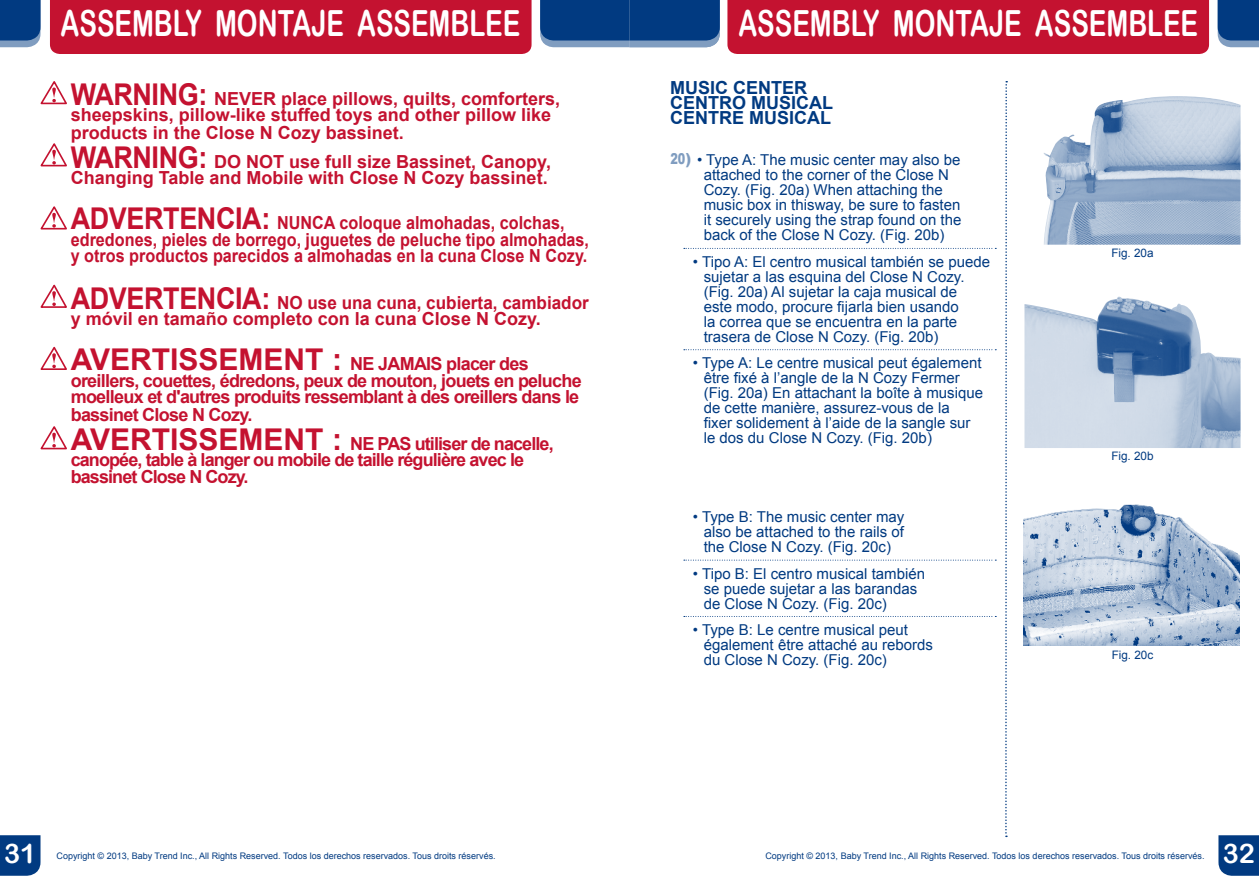
<style>
.page{position:relative;width:1259px;height:893px;background:#fff}
.page>*{position:absolute;margin:0;border:0;box-sizing:border-box;transform-origin:0 0}
.t1{font:36px "Arial Rounded MT Bold";color:#fff;scale:.73 1}
.t2{font:27px "Arial Rounded MT Bold";color:#fff}
.t3{font:700 18px/17.2px "Arial";color:#c41230}
.t4{font:700 18px/17px "Arial";letter-spacing:-.04em;color:#c41230}
.t5{font:700 18px/16.5px "Arial";color:#c41230;scale:.9 1}
.t6{font:700 18px/16.5px "Arial";letter-spacing:-.05em;color:#c41230}
.t7{font:700 18px/16.5px "Arial";color:#c41230;scale:.95 1}
.t8{font:700 18px/15px "Arial";color:#013a81}
.t9{font:15px/15px "Arial";color:#013a81}
.t10{font:11.7px "Arial";color:#013a81}
.t11{font:9px "Arial";color:#013a81}
.s1{font-size:30px}
.s2{font-weight:900;color:#809dc0}
</style>
<div class="page">
<div style="left:0;top:835px;width:40px;height:41px;background:#013a81"></div>
<svg style="left:1218px;top:835px;width:41px;height:41px;background:#0c4386"></svg>
<svg style="left:684px;top:248px;width:312px;height:1px"></svg>
<svg style="left:684px;top:349px;width:312px;height:1px"></svg>
<svg style="left:684px;top:560px;width:312px;height:1px"></svg>
<svg style="left:684px;top:616px;width:312px;height:1px"></svg>
<img style="left:1043px;top:96px;width:197px;height:149px">
<img style="left:1024px;top:297px;width:216px;height:151px">
<img style="left:1023px;top:504px;width:216px;height:142px">
<div style="left:727px;top:0;width:482px;height:54px;background:#c41230"></div>
<svg style="left:1217px;top:0;width:42px;height:47px;background:#1a4d8d"></svg>
<div style="left:50px;top:0;width:481px;height:54px;background:#c41230"></div>
<svg style="left:0;top:0;width:40px;height:47px;background:#164a8b"></svg>
<svg style="left:540px;top:0;width:180px;height:47px;background:#14498a"></svg>
<svg style="left:40px;top:81px;width:27px;height:24px"></svg>
<svg style="left:40px;top:143px;width:27px;height:24px"></svg>
<svg style="left:40px;top:206px;width:27px;height:24px"></svg>
<svg style="left:40px;top:284px;width:27px;height:24px"></svg>
<svg style="left:40px;top:346px;width:27px;height:24px"></svg>
<svg style="left:40px;top:426px;width:27px;height:24px"></svg>
<svg style="left:1005px;top:81px;width:2px;height:756px"></svg>
<h1 class="t1" style="left:61px;top:2px;width:631px">ASSEMBLY MONTAJE ASSEMBLEE</h1>
<h1 class="t1" style="left:738px;top:2px;width:631px">ASSEMBLY MONTAJE ASSEMBLEE</h1>
<p class="t3" style="left:71px;top:90px;width:491px"><span class="s1">WARNING:</span> NEVER place pillows, quilts, comforters, sheepskins, pillow-like stuffed toys and other pillow like products in the Close N Cozy bassinet.</p>
<p class="t3" style="left:71px;top:154px;width:482px;line-height:16.5px"><span class="s1">WARNING:</span> DO NOT use full size Bassinet, Canopy,<br>Changing Table and Mobile with Close N Cozy bassinet.</p>
<p class="t5" style="left:71px;top:215px;width:577px"><span class="s1">ADVERTENCIA:</span> NUNCA coloque almohadas, colchas, edredones, pieles de borrego, juguetes de peluche tipo almohadas, y otros productos parecidos a almohadas en la cuna Close N Cozy.</p>
<p class="t7" style="left:71px;top:295px;width:547px"><span class="s1">ADVERTENCIA:</span> NO use una cuna, cubierta, cambiador y móvil en tamaño completo con la cuna Close N Cozy.</p>
<p class="t4" style="left:71px;top:356px;width:512px"><span class="s1">AVERTISSEMENT :</span> NE JAMAIS placer des oreillers, couettes, édredons, peux de mouton, jouets en peluche moelleux et d'autres produits ressemblant à des oreillers dans le bassinet Close N Cozy.</p>
<p class="t6" style="left:71px;top:436px;width:484px"><span class="s1">AVERTISSEMENT :</span> NE PAS utiliser de nacelle, canopée, table à langer ou mobile de taille régulière avec le bassinet Close N Cozy.</p>
<p class="t8" style="left:670px;top:81px;width:164px">MUSIC CENTER<br>CENTRO MUSICAL<br>CENTRE MUSICAl</p>
<p class="t9" style="left:704px;top:153px;width:259px;text-indent:-33px"><span class="s2">20)</span> • Type A: The music center may also be attached to the corner of the Close N Cozy. (Fig. 20a) When attaching the music box in thisway, be sure to fasten it securely using the strap found on the back of the Close N Cozy. (Fig. 20b)</p>
<p class="t9" style="left:704px;top:254px;width:288px;text-indent:-11px">• Tipo A: El centro musical también se puede sujetar a las esquina del Close N Cozy. (Fig. 20a) Al sujetar la caja musical de<br>este modo, procure fijarla bien usando<br>la correa que se encuentra en la parte trasera de Close N Cozy. (Fig. 20b)</p>
<p class="t9" style="left:704px;top:356px;width:281px;text-indent:-11px">• Type A: Le centre musical peut également être fixé à l’angle de la N Cozy Fermer (Fig. 20a) En attachant la boîte à musique de cette manière, assurez-vous de la<br>fixer solidement à l’aide de la sangle sur le dos du Close N Cozy. (Fig. 20b)</p>
<p class="t9" style="left:704px;top:510px;width:202px;text-align:justify;text-indent:-11px">• Type B: The music center may also be attached to the rails of the Close N Cozy. (Fig. 20c)</p>
<p class="t9" style="left:704px;top:566px;width:223px;text-indent:-11px">• Tipo B: El centro musical también se puede sujetar a las barandas de Close N Cozy. (Fig. 20c)</p>
<p class="t9" style="left:704px;top:622px;width:231px;text-indent:-11px">• Type B: Le centre musical peut également être attaché au rebords du Close N Cozy. (Fig. 20c)</p>
<p class="t10" style="left:1111px;top:245px;width:44px">Fig. 20a</p>
<p class="t10" style="left:1111px;top:448px;width:44px">Fig. 20b</p>
<p class="t10" style="left:1111px;top:647px;width:43px">Fig. 20c</p>
<h2 class="t2" style="left:4px;top:838px;width:34px">31</h2>
<p class="t11" style="left:57px;top:850px;width:441px">Copyright © 2013, Baby Trend Inc., All Rights Reserved. Todos los derechos reservados. Tous droits réservés.</p>
<p class="t11" style="left:765px;top:850px;width:441px">Copyright © 2013, Baby Trend Inc., All Rights Reserved. Todos los derechos reservados. Tous droits réservés.</p>
<h2 class="t2" style="left:1222px;top:838px;width:34px">32</h2>
</div>
